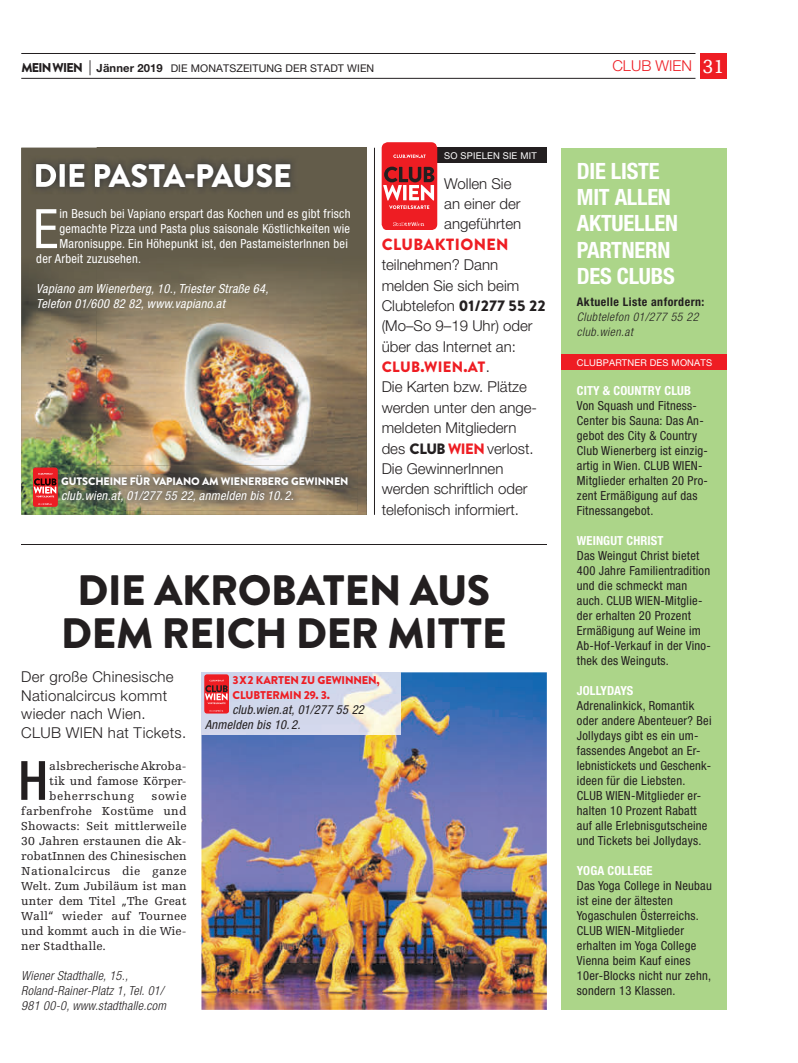
<style>
.page{position:relative;width:798px;height:1063px;background:#fff}
.page>*{position:absolute;margin:0;border:0;box-sizing:border-box;transform-origin:0 0}
.t1{font:500 condensed 54.25px "Helvetica Neue LT Pro";color:#231f20}
.t2{font:900 42.5px/43.8px "Brandon Text";letter-spacing:-.01em;color:#231f20;text-align:center}
.t3{font:900 32.5px "Brandon Text";letter-spacing:-.01em;color:#fff}
.t4{font:700 condensed 22.5px/26.2px "Helvetica Neue LT Pro";letter-spacing:-.01em;color:#fff}
.t5{font:900 16.25px "Brandon Text";letter-spacing:.02em;color:#ee1d23}
.t6{font:300 15px/20.4px "Helvetica Neue LT Pro";color:#231f20}
.t7{font:300 15px/18.8px "Helvetica Neue LT Pro";letter-spacing:.02em;color:#231f20}
.t8{font:900 15px "Brandon Text";letter-spacing:.02em;color:#ee1d23}
.t9{font:300 15px "Helvetica Neue LT Pro";color:#ee1d23}
.t10{font:condensed 12.5px/15px "Helvetica Neue LT Pro";letter-spacing:.02em;color:#231f20}
.t11{font:condensed 12.5px "Helvetica Neue LT Pro";letter-spacing:.02em;color:#fff}
.t12{font:italic condensed 12.5px/15px "Helvetica Neue LT Pro";letter-spacing:.02em;color:#fff}
.t13{font:italic 300 condensed 12.5px/15px "Helvetica Neue LT Pro";letter-spacing:.02em;color:#231f20}
.t14{font:700 condensed 12.5px "Helvetica Neue LT Pro";letter-spacing:.01em;color:#fff}
.t15{font:italic condensed 12.5px/15px "Helvetica Neue LT Pro";letter-spacing:.02em;color:#231f20}
.t16{font:12.25px/15px "Egyptienne FLT Std";color:#231f20;text-align:justify}
.t17{font:italic 300 condensed 11.88px/15px "Helvetica Neue LT Pro";letter-spacing:.04em;color:#231f20}
.t18{font:700 condensed 11.88px "Helvetica Neue LT Pro";letter-spacing:.04em;color:#231f20}
.t19{font:900 11.25px/15px "Brandon Text";letter-spacing:-.01em;color:#ee1d23}
.t20{font:900 10.88px "Brandon Text";letter-spacing:-.01em;color:#fff}
.t21{font:10.62px "Helvetica Neue LT Pro";letter-spacing:.01em;color:#231f20}
.t22{font:9.38px "Helvetica Neue LT Pro";letter-spacing:.02em;color:#fff}
.s1{font-family:"Brandon Text";font-weight:900;font-size:12.75px}
.s2{font-weight:300;font-size:15px}
.s3{font-weight:700;font-size:11.25px}
.s4{font-family:"Egyptienne FLT Std";font-weight:400;font-size:20px;color:#fff}
.s5{font-family:"Brandon Text";font-weight:900}
.s6{font-family:"Helvetica Neue LT Pro";font-weight:300;color:#231f20}
.s7{font-family:"Brandon Text";font-weight:900;color:#ee1d23}
</style>
<div class="page">
<div style="left:699px;top:53px;width:27px;height:26px;background:#ee1d23"></div>
<hr style="left:21px;top:53px;width:674px;height:1px;background:#231f20">
<hr style="left:21px;top:78px;width:674px;height:1px;background:#231f20">
<hr style="left:21px;top:544px;width:525px;height:1px;background:#231f20">
<div style="left:21px;top:148px;width:345px;height:367px;background:#635c4a"></div>
<img style="left:97px;top:271px;width:231px;height:194px">
<img style="left:328px;top:275px;width:38px;height:240px">
<img style="left:97px;top:511px;width:231px;height:4px">
<img style="left:97px;top:284px;width:171px;height:11px">
<img style="left:97px;top:299px;width:129px;height:11px">
<img style="left:97px;top:465px;width:260px;height:46px">
<img style="left:97px;top:475px;width:250px;height:10px">
<img style="left:97px;top:491px;width:196px;height:11px">
<img style="left:201px;top:672px;width:345px;height:338px">
<img style="left:201px;top:672px;width:199px;height:62px">
<div style="left:204px;top:674px;width:25px;height:39px;background:#ee1d23;border-radius:3px"></div>
<svg style="left:209px;top:710px;width:14px;height:2px"></svg>
<svg style="left:205px;top:680px;width:23px;height:24px"></svg>
<hr style="left:374px;top:148px;width:1px;height:367px;background:#231f20">
<div style="left:432px;top:148px;width:114px;height:15px;background:#231f20"></div>
<div style="left:381px;top:142px;width:56px;height:88px;background:#ee1d23;border-radius:6px"></div>
<svg style="left:383px;top:167px;width:51px;height:42px"></svg>
<svg style="left:393px;top:222px;width:31px;height:4px"></svg>
<svg style="left:393px;top:155px;width:32px;height:3px"></svg>
<div style="left:561px;top:361px;width:165px;height:649px;background:#acd589"></div>
<div style="left:561px;top:148px;width:165px;height:214px;background:#acd589"></div>
<div style="left:561px;top:355px;width:165px;height:15px;background:#ee1d23"></div>
<img style="left:21px;top:148px;width:76px;height:109px">
<img style="left:21px;top:257px;width:76px;height:258px">
<img style="left:33px;top:468px;width:25px;height:39px">
<svg style="left:38px;top:503px;width:14px;height:2px"></svg>
<svg style="left:34px;top:473px;width:22px;height:24px"></svg>
<img style="left:36px;top:209px;width:21px;height:39px">
<img style="left:60px;top:209px;width:37px;height:11px">
<img style="left:60px;top:224px;width:37px;height:11px">
<img style="left:60px;top:239px;width:37px;height:11px">
<img style="left:37px;top:254px;width:60px;height:9px">
<img style="left:36px;top:164px;width:61px;height:23px">
<p class="t21" style="left:21px;top:64px;width:354px"><span class="s1">MEIN WIEN</span> <span class="s2">|</span> <span class="s3">Jänner 2019</span> DIE MONATSZEITUNG DER STADT WIEN</p>
<p class="t9" style="left:612px;top:61px;width:114px">CLUB WIEN <span class="s4">31</span></p>
<p class="t22" style="left:444px;top:152px;width:94px">SO SPIELEN SIE MIT</p>
<p class="t6" style="left:444px;top:174px;width:78px">Wollen Sie an einer der angeführten</p>
<h3 class="t5" style="left:381px;top:238px;width:128px">CLUBAKTIONEN</h3>
<p class="t6" style="left:381px;top:256px;width:165px">teilnehmen? Dann melden Sie sich beim<br>Clubtelefon <span class="s5">01/277 55 22 </span>(Mo–So 9–19 Uhr) oder über das Internet an:</p>
<p class="t8" style="left:381px;top:361px;width:109px">CLUB.WIEN.AT<span class="s6">.</span></p>
<p class="t6" style="left:381px;top:378px;width:157px">Die Karten bzw. Plätze werden unter den ange&shy;meldeten Mitgliedern des <span class="s5">CLUB</span> <span class="s7">WIEN</span> verlost.<br>Die Gewin nerInnen werden schriftlich oder telefonisch informiert.</p>
<p class="t14" style="left:576px;top:386px;width:116px">CITY &amp; COUNTRY CLUB</p>
<h3 class="t4" style="left:576px;top:160px;width:103px">DIE LISTE<br>MIT ALLEN<br>AKTUELLEN<br>PARTNERN<br>DES CLUBS</h3>
<p class="t18" style="left:576px;top:297px;width:129px">Aktuelle Liste anfordern:</p>
<p class="t17" style="left:576px;top:310px;width:123px">Clubtelefon 01/277 55 22 club.wien.at</p>
<p class="t22" style="left:576px;top:359px;width:137px">CLUBPARTNER DES MONATS</p>
<h3 class="t3" style="left:34px;top:164px;width:260px">DIE PASTA-PAUSE</h3>
<p class="t11" style="left:59px;top:209px;width:292px">in Besuch bei Vapiano erspart das Kochen und es gibt frisch</p>
<p class="t11" style="left:59px;top:224px;width:292px">gemachte Pizza und Pasta plus saisonale Köstlichkeiten wie</p>
<p class="t11" style="left:59px;top:239px;width:290px">Maronisuppe. Ein Höhepunkt ist, den PastameisterInnen bei</p>
<p class="t11" style="left:36px;top:254px;width:106px">der Arbeit zuzusehen.</p>
<p class="t12" style="left:36px;top:282px;width:233px">Vapiano am Wienerberg, 10., Triester Straße 64,<br>Telefon 01/600 82 82, www.vapiano.at</p>
<p class="t10" style="left:576px;top:399px;width:133px">Von Squash und Fitness-<br>Center bis Sauna: Das An&shy;gebot des City &amp; Country<br>Club Wienerberg ist einzig&shy;artig in Wien. CLUB WIEN-<br>Mitglieder erhalten 20 Pro&shy;zent Ermäßigung auf das<br>Fitnessangebot.</p>
<p class="t14" style="left:576px;top:536px;width:88px">WEINGUT CHRIST</p>
<p class="t10" style="left:576px;top:549px;width:135px">Das Weingut Christ bietet<br>400 Jahre Familientradition und die schmeckt man auch. CLUB WIEN-Mitglie&shy;der erhalten 20 Prozent<br>Ermäßigung auf Weine im<br>Ab-Hof-Verkauf in der Vino&shy;thek des Weinguts.</p>
<p class="t14" style="left:576px;top:686px;width:58px">JOLLYDAYS</p>
<p class="t10" style="left:576px;top:699px;width:136px">Adrenalinkick, Romantik oder andere Abenteuer? Bei<br>Jollydays gibt es ein um&shy;fassendes Angebot an Er&shy;lebnistickets und Geschenk&shy;ideen für die Liebsten.<br>CLUB WIEN-Mitglieder er&shy;halten 10 Prozent Rabatt auf alle Erlebnisgutscheine und Tickets bei Jollydays.</p>
<p class="t14" style="left:576px;top:866px;width:77px">YOGA COLLEGE</p>
<p class="t10" style="left:576px;top:879px;width:136px">Das Yoga College in Neubau ist eine der ältesten<br>Yogaschulen Österreichs.<br>CLUB WIEN-Mitglieder erhalten im Yoga College<br>Vienna beim Kauf eines<br>10er-Blocks nicht nur zehn, sondern 13 Klassen.</p>
<p class="t20" style="left:61px;top:477px;width:289px">GUTSCHEINE FÜR VAPIANO AM WIENERBERG GEWINNEN</p>
<p class="t12" style="left:61px;top:489px;width:234px">club.wien.at, 01/277 55 22, anmelden bis 10. 2.</p>
<h2 class="t2" style="left:61px;top:572px;width:447px">DIE AKROBATEN AUS<br>DEM REICH DER MITTE</h2>
<p class="t19" style="left:232px;top:674px;width:149px">3 X 2 KARTEN ZU GEWINNEN,<br>CLUBTERMIN 29. 3.</p>
<p class="t15" style="left:205px;top:703px;width:160px;text-indent:27px">club.wien.at, 01/277 55 22<br>Anmelden bis 10. 2.</p>
<p class="t7" style="left:21px;top:668px;width:166px">Der große Chinesische<br>Nationalcircus kommt wieder nach Wien.<br>CLUB WIEN hat Tickets.</p>
<h1 class="t1" style="left:18px;top:761px;width:32px">H</h1>
<p class="t16" style="left:49px;top:759px;width:139px">alsbrecherische Akroba&shy;tik und famose Körper&shy;beherrschung</p>
<p class="t16" style="left:21px;top:789px;width:167px;text-indent:130px">sowie farbenfrohe Kostüme und Showacts: Seit mittlerweile 30 Jahren erstaunen die Ak&shy;robatInnen des Chinesischen Nationalcircus die ganze Welt. Zum Jubiläum ist man unter dem Titel „The Great Wall“ wieder auf Tournee und kommt auch in die Wie&shy;ner Stadthalle.</p>
<p class="t13" style="left:21px;top:969px;width:146px">Wiener Stadthalle, 15.,<br>Roland-Rainer-Platz 1, Tel. 01/<br>981 00-0, www.stadthalle.com</p>
</div>
